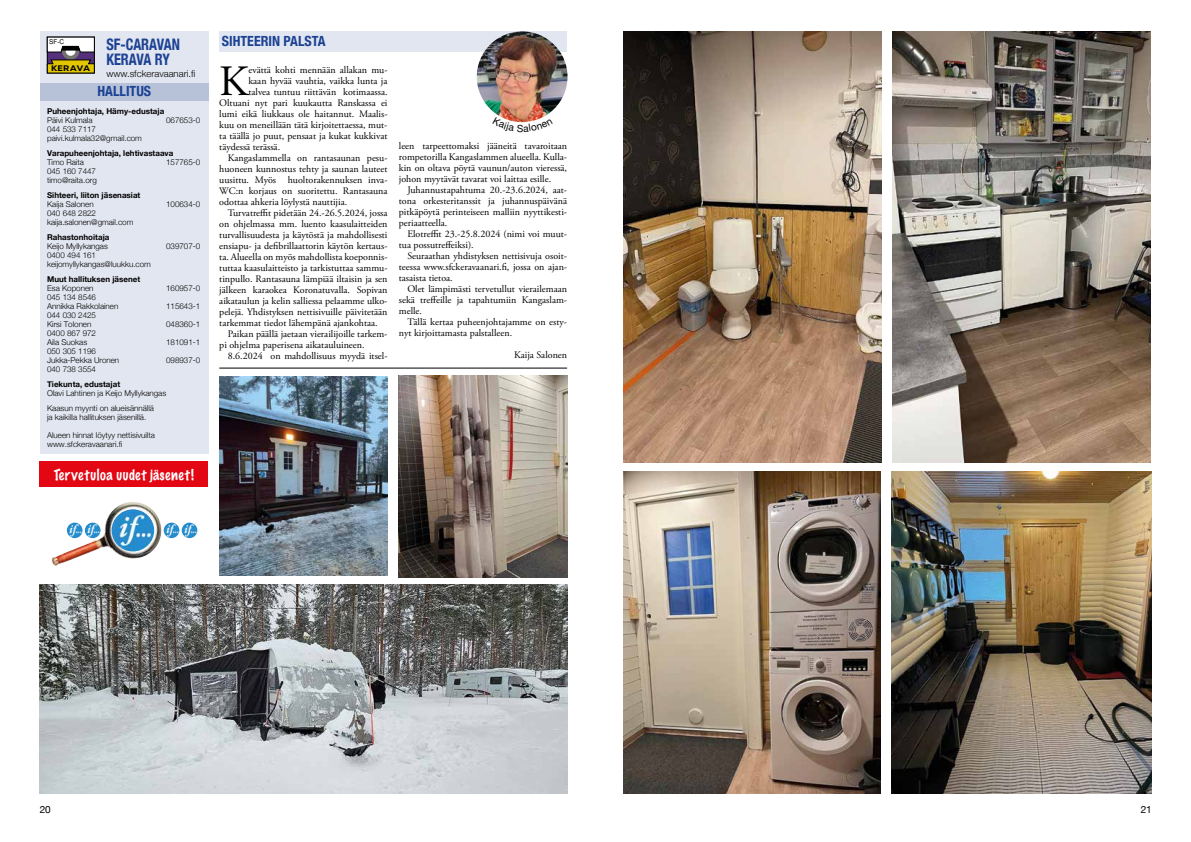
<style>
.page{position:relative;width:1191px;height:842px;background:#fff}
.page>*{position:absolute;margin:0;border:0;box-sizing:border-box;transform-origin:0 0}
.t1{font:43.2px "Adobe Garamond Pro";color:#000}
.t2{font:700 condensed 15.9px/15.2px "Helvetica Neue";color:#1c4294;scale:.9 1}
.t3{font:700 condensed 14px "Helvetica Neue";color:#1c4294}
.t4{font:100 14px "Marker Felt";letter-spacing:.04em;color:#fff}
.t5{font:10px/11px "Adobe Garamond Pro";color:#000;text-align:justify}
.t6{font:10px "Helvetica Neue";color:#000}
.t7{font:300 9.5px "Helvetica Neue";color:#000}
.t8{font:300 8px/9px "Helvetica Neue";color:#000}
.t9{font:700 8px "Helvetica Neue";color:#000}
.t10{font:600 7.8px "Urbane";letter-spacing:.035em;color:#000;scale:1.16 1}
.t11{font:6.7px "Arial";color:#000;scale:.96 1}
</style>
<div class="page">
<div style="left:40px;top:31px;width:168px;height:423px;background:#e2e6f0"></div>
<div style="left:219px;top:31px;width:348px;height:20px;background:#e2e6f0"></div>
<div style="left:40px;top:83px;width:168px;height:17px;background:#b7c2d9"></div>
<svg style="left:49px;top:52px;width:44px;height:8px"></svg>
<div style="left:47px;top:37px;width:48px;height:36px;border:1px solid #000"></div>
<div style="left:64px;top:44px;width:13px;height:14px;background:#fff;border-radius:50%"></div>
<div style="left:62px;top:42px;width:17px;height:18px;border:4px solid #727271;border-radius:50%"></div>
<svg style="left:47px;top:60px;width:48px;height:13px"></svg>
<svg style="left:47px;top:37px;width:48px;height:15px"></svg>
<img style="left:477px;top:31px;width:90px;height:91px;border-radius:45px">
<hr style="left:219px;top:368px;width:348px;height:1px;background:#000">
<img style="left:114px;top:502px;width:19px;height:7px">
<img style="left:112px;top:509px;width:42px;height:42px;border-radius:21px">
<img style="left:164px;top:523px;width:15px;height:15px;border-radius:8px">
<img style="left:67px;top:523px;width:16px;height:15px;border-radius:8px">
<img style="left:182px;top:523px;width:15px;height:15px;border-radius:8px">
<img style="left:85px;top:523px;width:15px;height:15px;border-radius:8px">
<img style="left:219px;top:376px;width:168px;height:199px">
<img style="left:624px;top:472px;width:256px;height:322px">
<img style="left:399px;top:376px;width:168px;height:201px">
<img style="left:624px;top:31px;width:257px;height:431px">
<img style="left:893px;top:31px;width:257px;height:431px">
<img style="left:40px;top:584px;width:527px;height:210px">
<img style="left:891px;top:472px;width:260px;height:321px">
<div style="left:40px;top:461px;width:168px;height:26px;background:#e30613"></div>
<svg style="left:501px;top:117px;width:42px;height:6px"></svg>
<h3 class="t3" style="left:222px;top:29px;width:105px">SIHTEERIN PALSTA</h3>
<h2 class="t2" style="left:106px;top:36px;width:83px">SF-CARAVAN<br>KERAVA RY</h2>
<p class="t7" style="left:106px;top:66px;width:90px">www.sfckeravaanari.fi</p>
<p class="t9" style="left:47px;top:105px;width:119px">Puheenjohtaja, Hämy-edustaja</p>
<p class="t8" style="left:47px;top:115px;width:47px">Päivi Kulmala</p>
<p class="t8" style="left:166px;top:115px;width:36px">067653-0</p>
<p class="t8" style="left:47px;top:124px;width:96px">044 533 7117 paivi.kulmala32@gmail.com</p>
<p class="t9" style="left:47px;top:147px;width:128px">Varapuheenjohtaja, lehtivastaava</p>
<p class="t8" style="left:47px;top:157px;width:38px">Timo Raita</p>
<p class="t8" style="left:166px;top:157px;width:36px">157765-0</p>
<p class="t8" style="left:47px;top:166px;width:51px">045 160 7447 timo@raita.org</p>
<p class="t9" style="left:47px;top:189px;width:95px">Sihteeri, liiton jäsenasiat</p>
<p class="t8" style="left:47px;top:199px;width:48px">Kaija Salonen</p>
<p class="t8" style="left:166px;top:199px;width:36px">100634-0</p>
<p class="t8" style="left:47px;top:208px;width:88px">040 648 2822 kaija.salonen@gmail.com</p>
<p class="t9" style="left:47px;top:231px;width:64px">Rahastonhoitaja</p>
<p class="t8" style="left:47px;top:241px;width:62px">Keijo Myllykangas</p>
<p class="t8" style="left:166px;top:241px;width:36px">039707-0</p>
<p class="t8" style="left:47px;top:250px;width:105px">0400 494 161 keijomyllykangas@luukku.com</p>
<p class="t9" style="left:47px;top:273px;width:95px">Muut hallituksen jäsenet</p>
<p class="t8" style="left:47px;top:283px;width:48px">Esa Koponen</p>
<p class="t8" style="left:166px;top:283px;width:36px">160957-0</p>
<p class="t8" style="left:47px;top:292px;width:73px">045 134 8546<br>Annikka Rakkolainen</p>
<p class="t8" style="left:166px;top:301px;width:36px">115643-1</p>
<p class="t8" style="left:47px;top:310px;width:50px">044 030 2425<br>Kirsi Tolonen</p>
<p class="t8" style="left:166px;top:319px;width:36px">048360-1</p>
<p class="t8" style="left:47px;top:328px;width:50px">0400 867 972<br>Aila Suokas</p>
<p class="t8" style="left:166px;top:337px;width:36px">181091-1</p>
<p class="t8" style="left:47px;top:346px;width:74px">050 305 1196<br>Jukka-Pekka Uronen</p>
<p class="t8" style="left:166px;top:355px;width:36px">098937-0</p>
<p class="t8" style="left:47px;top:364px;width:50px">040 738 3554</p>
<p class="t9" style="left:47px;top:378px;width:75px">Tiekunta, edustajat</p>
<p class="t8" style="left:47px;top:385px;width:121px;line-height:15px">Olavi Lahtinen ja Keijo Myllykangas<br>Kaasun myynti on alueisännällä</p>
<p class="t8" style="left:47px;top:412px;width:101px">ja kaikilla hallituksen jäsenillä.</p>
<p class="t8" style="left:47px;top:430px;width:109px">Alueen hinnat löytyy nettisivuilta www.sfckeravaanari.fi</p>
<p class="t11" style="left:49px;top:37px;width:17px">SF-C</p>
<p class="t10" style="left:51px;top:63px;width:35px">KERAVA</p>
<h1 class="t1" style="left:219px;top:55px;width:31px">K</h1>
<p class="t5" style="left:248px;top:64px;width:141px">evättä kohti mennään allakan mu-</p>
<p class="t5" style="left:248px;top:75px;width:141px">kaan hyvää vauhtia, vaikka lunta ja</p>
<p class="t5" style="left:248px;top:86px;width:141px">talvea tuntuu riittävän kotimaassa.</p>
<p class="t5" style="left:219px;top:97px;width:170px">Oltuani nyt pari kuukautta Ranskassa ei</p>
<p class="t5" style="left:219px;top:108px;width:170px">lumi eikä liukkaus ole haitannut. Maalis-</p>
<p class="t5" style="left:219px;top:119px;width:170px">kuu on meneillään tätä kirjoitettaessa, mut-</p>
<p class="t5" style="left:219px;top:130px;width:170px">ta täällä jo puut, pensaat ja kukat kukkivat</p>
<p class="t5" style="left:219px;top:141px;width:62px">täydessä terässä.</p>
<p class="t5" style="left:228px;top:152px;width:161px">Kangaslammella on rantasaunan pesu-</p>
<p class="t5" style="left:219px;top:163px;width:170px">huoneen kunnostus tehty ja saunan lauteet</p>
<p class="t5" style="left:219px;top:174px;width:170px">uusittu. Myös huoltorakennuksen inva-</p>
<p class="t5" style="left:219px;top:185px;width:170px">WC:n korjaus on suoritettu. Rantasauna</p>
<p class="t5" style="left:219px;top:196px;width:129px">odottaa ahkeria löylystä nauttijia.</p>
<p class="t5" style="left:228px;top:207px;width:161px">Turvatreffit pidetään 24.-26.5.2024, jossa</p>
<p class="t5" style="left:219px;top:218px;width:170px">on ohjelmassa mm. luento kaasulaitteiden</p>
<p class="t5" style="left:219px;top:229px;width:170px">turvallisuudesta ja käytöstä ja mahdollisesti</p>
<p class="t5" style="left:219px;top:240px;width:170px">ensiapu- ja defibrillaattorin käytön kertaus-</p>
<p class="t5" style="left:219px;top:251px;width:170px">ta. Alueella on myös mahdollista koeponnis-</p>
<p class="t5" style="left:219px;top:262px;width:170px">tuttaa kaasulaitteisto ja tarkistuttaa sammu-</p>
<p class="t5" style="left:219px;top:273px;width:170px">tinpullo. Rantasauna lämpiää iltaisin ja sen</p>
<p class="t5" style="left:219px;top:284px;width:170px">jälkeen karaokea Koronatuvalla. Sopivan</p>
<p class="t5" style="left:219px;top:295px;width:170px">aikataulun ja kelin salliessa pelaamme ulko-</p>
<p class="t5" style="left:219px;top:306px;width:170px">pelejä. Yhdistyksen nettisivuille päivitetään</p>
<p class="t5" style="left:219px;top:317px;width:160px">tarkemmat tiedot lähempänä ajankohtaa.</p>
<p class="t5" style="left:228px;top:328px;width:161px">Paikan päällä jaetaan vierailijoille tarkem-</p>
<p class="t5" style="left:219px;top:339px;width:147px">pi ohjelma paperisena aikatauluineen.</p>
<p class="t5" style="left:228px;top:350px;width:161px">8.6.2024 on mahdollisuus myydä itsel-</p>
<h3 class="t3" style="left:97px;top:80px;width:55px">HALLITUS</h3>
<h3 class="t4" style="left:54px;top:463px;width:141px">Tervetuloa uudet jäsenet!</h3>
<p class="t5" style="left:399px;top:141px;width:170px">leen tarpeettomaksi jääneitä tavaroitaan rompetorilla Kangaslammen alueella. Kulla&shy;kin on oltava pöytä vaunun/auton vieressä, johon myytävät tavarat voi laittaa esille.</p>
<p class="t5" style="left:399px;top:185px;width:170px;text-indent:8px">Juhannustapahtuma 20.-23.6.2024, aat&shy;tona orkesteritanssit ja juhannuspäivänä pitkäpöytä perinteiseen malliin nyyttikesti&shy;periaatteella.</p>
<p class="t5" style="left:399px;top:229px;width:170px;text-indent:8px">Elotreffit 23.-25.8.2024 (nimi voi muut&shy;tua possutreffeiksi).</p>
<p class="t5" style="left:399px;top:251px;width:170px;text-indent:8px">Seuraathan yhdistyksen nettisivuja osoit&shy;teessa www.sfckeravaanari.fi, jossa on ajan&shy;tasaista tietoa.</p>
<p class="t5" style="left:399px;top:284px;width:170px;text-indent:8px">Olet lämpimästi tervetullut vierailemaan sekä treffeille ja tapahtumiin Kangaslam&shy;melle.</p>
<p class="t5" style="left:399px;top:317px;width:170px;text-indent:8px">Tällä kertaa puheenjohtajamme on esty&shy;nyt kirjoittamasta palstalleen.</p>
<p class="t5" style="left:514px;top:350px;width:55px">Kaija Salonen</p>
<p class="t6" style="left:40px;top:802px;width:13px">20</p>
<p class="t6" style="left:1140px;top:802px;width:13px">21</p>
</div>
